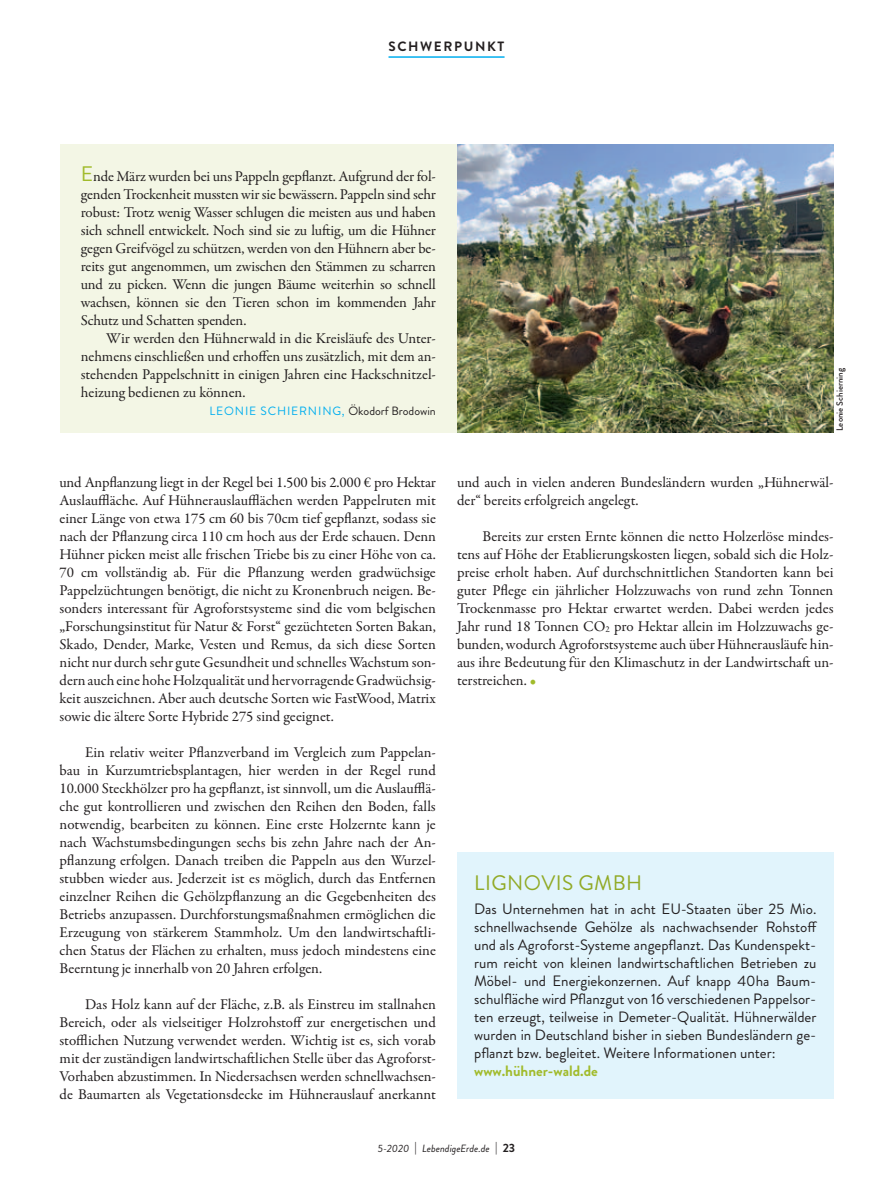
<style>
.page{position:relative;width:893px;height:1191px;background:#fff}
.page>*{position:absolute;margin:0;border:0;box-sizing:border-box;transform-origin:0 0}
.t1{font:21px "Brandon Grotesque";letter-spacing:.02em;color:#91aa26}
.t2{font:15px/18px "Garamond Premr Pro";letter-spacing:-.005em;color:#231f20;text-align:justify}
.t3{font:15px/18px "Brandon Grotesque";color:#231f20;text-align:justify}
.t4{font:700 15px "Brandon Grotesque";color:#a1bb2b}
.t5{font:700 13.5px "Brandon Grotesque";letter-spacing:.12em;color:#231f20}
.t6{font:12px "Brandon Grotesque";letter-spacing:.035em;color:#00aeef}
.t7{font:italic 10.5px "Brandon Grotesque";color:#231f20}
.t8{font:500 9px "Brandon Grotesque";color:#231f20}
.s1{font-family:"Brandon Grotesque";font-size:21px;color:#a1bb2b}
.s2{color:#231f20}
.s3{color:#a1bb2b}
.s4{font-style:normal;font-size:12px}
.s5{font-weight:700;font-style:normal;font-size:12px}
</style>
<div class="page">
<div style="left:60px;top:145px;width:773px;height:288px;background:#f3f6e5"></div>
<div style="left:457px;top:853px;width:376px;height:246px;background:#e1f4fc"></div>
<img style="left:457px;top:145px;width:376px;height:288px">
<hr style="left:388px;top:56px;width:117px;height:2px;background:#00aeef">
<p class="t5" style="left:388px;top:37px;width:117px">Schwerpun kt</p>
<p class="t2" style="left:81px;top:167px;width:357px"><span class="s1">E</span> nde März wurden bei uns Pappeln gepflanzt. Aufgrund der fol&shy;genden Trockenheit mussten wir sie bewässern. Pappeln sind sehr robust: Trotz wenig Wasser schlugen die meisten aus und haben sich schnell entwickelt. Noch sind sie zu luftig, um die Hühner gegen Greifvögel zu schützen, werden von den Hühnern aber be&shy;reits gut angenommen, um zwischen den Stämmen zu scharren und zu picken. Wenn die jungen Bäume weiterhin so schnell wachsen, können sie den Tieren schon im kommenden Jahr Schutz und Schatten spenden.</p>
<p class="t2" style="left:81px;top:329px;width:357px;text-indent:26px">Wir werden den Hühnerwald in die Kreisläufe des Unter&shy;nehmens einschließen und erhoffen uns zusätzlich, mit dem an&shy;stehenden Pappelschnitt in einigen Jahren eine Hackschnitzel&shy;heizung bedienen zu können.</p>
<p class="t6" style="left:210px;top:402px;width:228px">Leon ie Schiern ing, <span class="s2">Ökodorf Brodowin</span></p>
<p class="t8" style="left:833px;top:431px;width:65px;rotate:-90deg">Leonie Schierning</p>
<p class="t2" style="left:60px;top:473px;width:378px">und Anpflanzung liegt in der Regel bei 1.500 bis 2.000 € pro Hektar Auslauffläche. Auf Hühnerauslaufflächen werden Pappelruten mit einer Länge von etwa 175 cm 60 bis 70cm tief gepflanzt, sodass sie nach der Pflanzung circa 110 cm hoch aus der Erde schauen. Denn Hühner picken meist alle frischen Triebe bis zu einer Höhe von ca.<br>70 cm vollständig ab. Für die Pflanzung werden gradwüchsige Pappelzüchtungen benötigt, die nicht zu Kronenbruch neigen. Be&shy;sonders interessant für Agroforstsysteme sind die vom belgischen „Forschungsinstitut für Natur &amp; Forst“ gezüchteten Sorten Bakan, Skado, Dender, Marke, Vesten und Remus, da sich diese Sorten nicht nur durch sehr gute Gesundheit und schnelles Wachstum son&shy;dern auch eine hohe Holzqualität und hervorragende Gradwüchsig&shy;keit auszeichnen. Aber auch deutsche Sorten wie FastWood, Matrix sowie die ältere Sorte Hybride 275 sind geeignet.</p>
<p class="t2" style="left:60px;top:743px;width:378px;text-indent:26px">Ein relativ weiter Pflanzverband im Vergleich zum Pappelan&shy;bau in Kurzumtriebsplantagen, hier werden in der Regel rund 10.000 Steckhölzer pro ha gepflanzt, ist sinnvoll, um die Auslaufflä&shy;che gut kontrollieren und zwischen den Reihen den Boden, falls notwendig, bearbeiten zu können. Eine erste Holzernte kann je nach Wachstumsbedingungen sechs bis zehn Jahre nach der An&shy;pflanzung erfolgen. Danach treiben die Pappeln aus den Wurzel&shy;stubben wieder aus. Jederzeit ist es möglich, durch das Entfernen einzelner Reihen die Gehölzpflanzung an die Gegebenheiten des Betriebs anzupassen. Durchforstungsmaßnahmen ermöglichen die Erzeugung von stärkerem Stammholz. Um den landwirtschaftli&shy;chen Status der Flächen zu erhalten, muss jedoch mindestens eine Beerntung je innerhalb von 20 Jahren erfolgen.</p>
<p class="t2" style="left:60px;top:995px;width:378px;text-indent:26px">Das Holz kann auf der Fläche, z.B. als Einstreu im stallnahen Bereich, oder als vielseitiger Holzrohstoff zur energetischen und stofflichen Nutzung verwendet werden. Wichtig ist es, sich vorab mit der zuständigen landwirtschaftlichen Stelle über das Agroforst-Vorhaben abzustimmen. In Niedersachsen werden schnellwachsen&shy;de Baumarten als Vegetationsdecke im Hühnerauslauf anerkannt</p>
<p class="t2" style="left:457px;top:473px;width:378px">und auch in vielen anderen Bundesländern wurden „Hühnerwäl&shy;der“ bereits erfolgreich angelegt.</p>
<p class="t2" style="left:457px;top:527px;width:378px;text-indent:26px">Bereits zur ersten Ernte können die netto Holzerlöse mindes&shy;tens auf Höhe der Etablierungskosten liegen, sobald sich die Holz&shy;preise erholt haben. Auf durchschnittlichen Standorten kann bei guter Pflege ein jährlicher Holzzuwachs von rund zehn Tonnen Trockenmasse pro Hektar erwartet werden. Dabei werden jedes Jahr rund 18 Tonnen CO<sub>2</sub> pro Hektar allein im Holzzuwachs ge&shy;bunden, wodurch Agroforstsysteme auch über Hühnerausläufe hin&shy;aus ihre Bedeutung für den Klimaschutz in der Landwirtschaft un&shy;terstreichen. <span class="s3">•</span></p>
<h1 class="t1" style="left:474px;top:868px;width:34px">Lignov</h1>
<h1 class="t1" style="left:556px;top:868px;width:84px">is GmbH</h1>
<p class="t3" style="left:474px;top:900px;width:345px">Das U nternehmen hat in acht EU -Staaten über 25 Mio. schnellwachsende Gehölze als nachwachsender Rohstoff und als Agroforst-Systeme angepflanzt. Das Kundenspekt&shy;rum reicht von kleinen landwirtschaftlichen Betrieben zu Möbel- und Energiekonzernen. Auf knapp 40ha Baum&shy;schulfläche wird Pflanzgut von 16 verschiedenen Pappelsor&shy;ten erzeugt, teilweise in Demeter-Qualität. H ühnerwälder wurden in Deutschland bisher in sieben Bundesländern ge&shy;pflanzt bzw. begleitet. Weitere I nformationen unter:</p>
<p class="t4" style="left:474px;top:1060px;width:125px">www.hühner-wald.de</p>
<p class="t7" style="left:378px;top:1141px;width:139px">5-2020 <span class="s4">|</span> LebendigeErde.de <span class="s4">|</span> <span class="s5">23</span></p>
</div>
